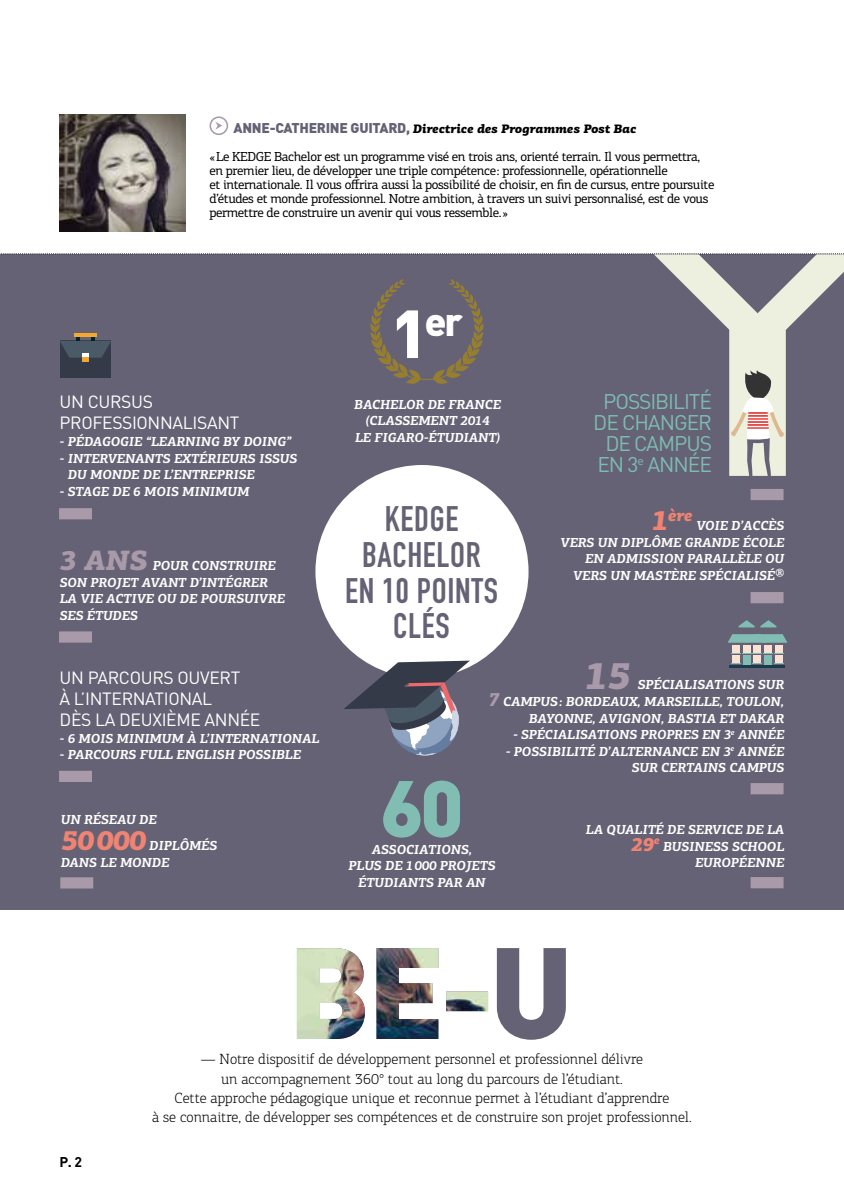
<style>
.page{position:relative;width:844px;height:1191px;background:#fff}
.page>*{position:absolute;margin:0;border:0;box-sizing:border-box;transform-origin:0 0}
.t1{font:900 78.75px "DIN";color:#81bdb3}
.t2{font:900 39.02px "DIN";color:#fff}
.t3{font:italic 900 38.5px "PF Centro Slab Pro";color:#a99aaa}
.t4{font:35px/35.9px "DIN Engschrift LT Alternate";letter-spacing:.02em;color:#656275;text-align:center}
.t5{font:21px/21px "DIN";letter-spacing:-.05em;color:#7ebcb3;text-align:center}
.t6{font:italic 900 19.25px "PF Centro Slab Pro";color:#f08372}
.t7{font:17.5px/21px "DIN";letter-spacing:-.02em;color:#fff}
.t8{font:italic 900 16.28px "PF Centro Slab Pro";color:#f08372}
.t9{font:300 14.88px/19.2px "PF Centro Slab Pro";color:#000;text-align:center}
.t10{font:700 14px "DIN";color:#000}
.t11{font:italic 700 13.12px/16.6px "PF Centro Slab Pro";letter-spacing:-.005em;color:#fff;text-align:right}
.t12{font:13.12px/14px "PF Centro Slab Pro";letter-spacing:-.03em;color:#000}
.t13{font:italic 900 12.25px "PF Centro Slab Pro";letter-spacing:-.02em;color:#000}
.s1{font-family:"DIN";font-style:normal;font-size:14px;color:#656275}
.s2{font-weight:900;font-size:28px;color:#a99aaa}
.s3{font-weight:900;font-size:28px;color:#f08372}
.s4{font-size:66.85px}
.s5{font-size:28px}
.s6{font-size:15.75px}
.s7{font-weight:900;font-size:19.25px;color:#a99aaa}
</style>
<div class="page">
<div style="left:0;top:254px;width:843px;height:655px;background:#656275"></div>
<svg style="left:370px;top:279px;width:114px;height:105px"></svg>
<div style="left:59px;top:508px;width:33px;height:11px;background:#a99aaa"></div>
<div style="left:750px;top:489px;width:33px;height:11px;background:#a99aaa"></div>
<div style="left:750px;top:592px;width:33px;height:11px;background:#a99aaa"></div>
<div style="left:750px;top:783px;width:33px;height:11px;background:#a99aaa"></div>
<div style="left:59px;top:631px;width:33px;height:11px;background:#a99aaa"></div>
<div style="left:59px;top:770px;width:33px;height:12px;background:#a99aaa"></div>
<div style="left:60px;top:877px;width:33px;height:11px;background:#a99aaa"></div>
<div style="left:315px;top:465px;width:213px;height:213px;background:#fff;border-radius:50%"></div>
<img style="left:60px;top:115px;width:125px;height:116px">
<div style="left:209px;top:116px;width:19px;height:19px;border:2px solid #a99aaa;border-radius:50%"></div>
<svg style="left:215px;top:122px;width:7px;height:8px"></svg>
<div style="left:764px;top:655px;width:8px;height:11px;background:#81bdb3"></div>
<div style="left:764px;top:645px;width:8px;height:8px;background:#fae1d3"></div>
<div style="left:775px;top:645px;width:7px;height:8px;background:#fae1d3"></div>
<div style="left:775px;top:655px;width:7px;height:9px;background:#fae1d3"></div>
<hr style="left:751px;top:666px;width:33px;height:2px;background:#193c4d">
<svg style="left:730px;top:645px;width:32px;height:21px"></svg>
<div style="left:742px;top:655px;width:8px;height:11px;background:#81bdb3"></div>
<div style="left:732px;top:645px;width:7px;height:8px;background:#fae1d3"></div>
<div style="left:742px;top:645px;width:8px;height:8px;background:#fae1d3"></div>
<div style="left:753px;top:645px;width:7px;height:8px;background:#fae1d3"></div>
<svg style="left:731px;top:653px;width:52px;height:1px"></svg>
<div style="left:732px;top:655px;width:7px;height:9px;background:#fae1d3"></div>
<div style="left:753px;top:655px;width:7px;height:9px;background:#fae1d3"></div>
<hr style="left:729px;top:666px;width:34px;height:2px;background:#193c4d">
<svg style="left:727px;top:620px;width:60px;height:23px"></svg>
<svg style="left:488px;top:948px;width:77px;height:91px"></svg>
<img style="left:297px;top:948px;width:191px;height:91px">
<svg style="left:344px;top:660px;width:126px;height:95px"></svg>
<svg style="left:654px;top:254px;width:189px;height:222px"></svg>
<svg style="left:730px;top:367px;width:54px;height:109px;background:#d4cfc3"></svg>
<div style="left:60px;top:341px;width:25px;height:37px;background:#353a49"></div>
<div style="left:85px;top:341px;width:26px;height:37px;background:#353a49"></div>
<hr style="left:74px;top:333px;width:23px;height:4px;background:#f6a82e">
<svg style="left:60px;top:337px;width:51px;height:25px"></svg>
<svg style="left:0;top:253px;width:844px;height:1px"></svg>
<div style="left:750px;top:877px;width:33px;height:11px;background:#a99aaa"></div>
<p class="t13" style="left:233px;top:121px;width:404px"><span class="s1">ANNE-CATHERINE GUITARD,</span> Directrice des Programmes Post Bac</p>
<p class="t12" style="left:209px;top:150px;width:506px">«Le KEDGE Bachelor est un programme visé en trois ans, orienté terrain. Il vous permettra, en premier lieu, de développer une triple compétence: professionnelle, opérationnelle<br>et internationale. Il vous offrira aussi la possibilité de choisir, en fin de cursus, entre poursuite d’études et monde professionnel. Notre ambition, à travers un suivi personnalisé, est de vous permettre de construire un avenir qui vous ressemble.»</p>
<h3 class="t7" style="left:60px;top:391px;width:181px">UN CURSUS<br>PROFESSIONNALISANT</h3>
<p class="t11" style="left:60px;top:433px;width:233px">- PÉDAGOGIE “LEARNING BY DOING”</p>
<p class="t11" style="left:68px;top:450px;width:231px;text-align:left;text-indent:-8px">- INTERVENANTS EXTÉRIEURS ISSUS<br>DU MONDE DE L’ENTREPRISE</p>
<p class="t11" style="left:60px;top:483px;width:191px">- STAGE DE 6 MOIS MINIMUM</p>
<p class="t11" style="left:60px;top:557px;width:227px;text-align:left"><span class="s2">3 ANS</span> POUR CONSTRUIRE<br>SON PROJET AVANT D’INTÉGRER<br>LA VIE ACTIVE OU DE POURSUIVRE<br>SES ÉTUDES</p>
<h3 class="t7" style="left:60px;top:667px;width:202px">UN PARCOURS OUVERT<br>À L’INTERNATIONAL<br>DÈS LA DEUXIÈME ANNÉE</h3>
<p class="t11" style="left:60px;top:730px;width:261px">- 6 MOIS MINIMUM À L’INTERNATIONAL</p>
<p class="t11" style="left:60px;top:746px;width:243px">- PARCOURS FULL ENGLISH POSSIBLE</p>
<p class="t11" style="left:61px;top:806px;width:158px;line-height:26.2px;text-align:left">UN RÉSEAU DE<br><span class="s3">50000</span> DIPLÔMÉS</p>
<p class="t11" style="left:61px;top:854px;width:110px">DANS LE MONDE</p>
<h2 class="t2" style="left:391px;top:295px;width:74px"><span class="s4">1</span>er</h2>
<p class="t11" style="left:354px;top:396px;width:148px;text-align:center">BACHELOR DE FRANCE (CLASSEMENT 2014<br>LE FIGARO-ÉTUDIANT)</p>
<h3 class="t4" style="left:345px;top:501px;width:154px">KEDGE<br>BACHELOR<br>EN 10 POINTS<br>CLÉS</h3>
<h3 class="t5" style="left:593px;top:390px;width:120px">POSSIBILITÉ<br>DE CHANGER<br>DE CAMPUS<br>EN 3<sup>e</sup> ANNÉE</h3>
<p class="t8" style="left:651px;top:504px;width:43px"><span class="s5">1</span>ère</p>
<p class="t11" style="left:560px;top:517px;width:225px">VOIE D’ACCÈS<br>VERS UN DIPLÔME GRANDE ÉCOLE<br>EN ADMISSION PARALLÈLE OU<br>VERS UN MASTÈRE SPÉCIALISÉ<span class="s6">®</span></p>
<h3 class="t3" style="left:584px;top:650px;width:48px">15</h3>
<p class="t11" style="left:488px;top:676px;width:297px">SPÉCIALISATIONS SUR<br><span class="s7">7</span> CAMPUS: BORDEAUX, MARSEILLE, TOULON,<br>BAYONNE, AVIGNON, BASTIA ET DAKAR</p>
<p class="t11" style="left:513px;top:726px;width:273px">- SPÉCIALISATIONS PROPRES EN 3<sup>e</sup> ANNÉE</p>
<p class="t11" style="left:505px;top:743px;width:280px">- POSSIBILITÉ D’ALTERNANCE EN 3<sup>e</sup> ANNÉE<br>SUR CERTAINS CAMPUS</p>
<h1 class="t1" style="left:380px;top:756px;width:85px">60</h1>
<p class="t11" style="left:348px;top:857px;width:148px;text-align:center">PLUS DE 1000 PROJETS<br>ÉTUDIANTS PAR AN</p>
<p class="t11" style="left:372px;top:841px;width:102px">ASSOCIATIONS,</p>
<p class="t11" style="left:585px;top:821px;width:200px">LA QUALITÉ DE SERVICE DE LA</p>
<h3 class="t6" style="left:631px;top:831px;width:30px">29<sup>e</sup></h3>
<p class="t11" style="left:663px;top:838px;width:122px">BUSINESS SCHOOL<br>EUROPÉENNE</p>
<p class="t10" style="left:60px;top:1152px;width:24px">P. 2</p>
<p class="t9" style="left:152px;top:1049px;width:541px">— Notre dispositif de développement personnel et professionnel délivre<br>un accompagnement 360° tout au long du parcours de l’étudiant.<br>Cette approche pédagogique unique et reconnue permet à l’étudiant d’apprendre<br>à se connaitre, de développer ses compétences et de construire son projet professionnel.</p>
</div>
